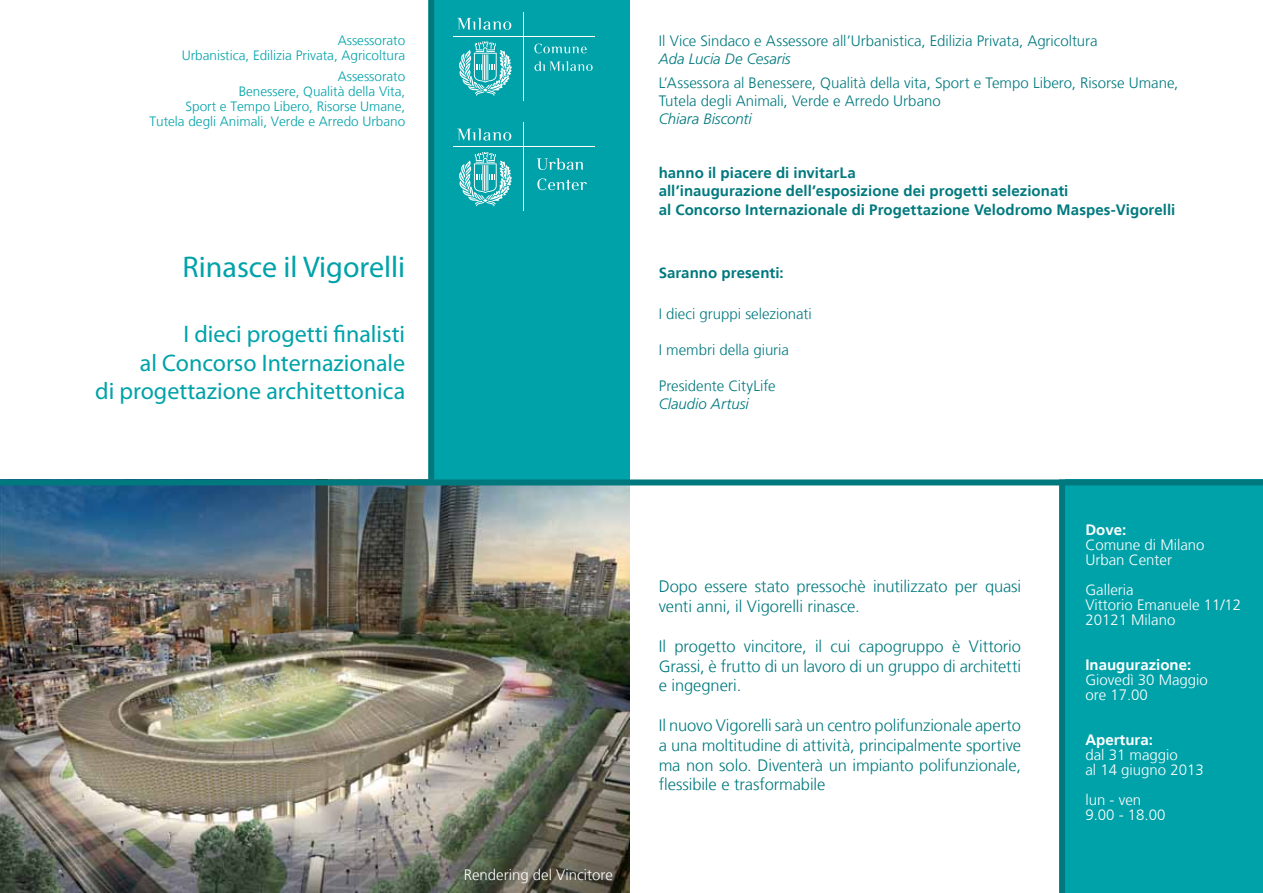
<style>
.page{position:relative;width:1263px;height:893px;background:#fff}
.page>*{position:absolute;margin:0;border:0;box-sizing:border-box;transform-origin:0 0}
.t1{font:30px "Myriad Pro";color:#00a2a9}
.t2{font:24px/28.8px "Myriad Pro";color:#00a2a9;text-align:right}
.t3{font:300 16.5px/19.8px "Frutiger";letter-spacing:-.005em;color:#00797e;text-align:justify}
.t4{font:300 15px/18px "Frutiger";color:#00797e}
.t5{font:700 15px/18px "Frutiger";letter-spacing:.005em;color:#00797e}
.t6{font:300 15px/15px "Frutiger";color:#fff}
.t7{font:italic 300 15px "Frutiger LT Std";letter-spacing:-.005em;color:#00797e}
.t8{font:700 15px "Frutiger";color:#fff}
.t9{font:300 13.5px/15px "Frutiger";color:#00a2a9;text-align:right}
</style>
<div class="page">
<div style="left:1065px;top:479px;width:198px;height:414px;background:#00a2a9"></div>
<img style="left:0;top:485px;width:629px;height:408px">
<div style="left:434px;top:0;width:195px;height:479px;background:#00a2a9"></div>
<hr style="left:523px;top:12px;width:1px;height:88px;background:#fff">
<hr style="left:453px;top:36px;width:141px;height:1px;background:#fff">
<svg style="left:534px;top:61px;width:59px;height:10px"></svg>
<svg style="left:534px;top:44px;width:53px;height:9px"></svg>
<svg style="left:459px;top:41px;width:53px;height:55px"></svg>
<svg style="left:457px;top:18px;width:54px;height:12px"></svg>
<div style="left:0;top:479px;width:1263px;height:6px;background:#00797e"></div>
<div style="left:428px;top:0;width:6px;height:479px;background:#00797e"></div>
<div style="left:1059px;top:479px;width:6px;height:414px;background:#00797e"></div>
<svg style="left:459px;top:152px;width:53px;height:55px"></svg>
<hr style="left:523px;top:123px;width:1px;height:88px;background:#fff">
<hr style="left:453px;top:146px;width:141px;height:1px;background:#fff">
<svg style="left:457px;top:129px;width:54px;height:12px"></svg>
<svg style="left:537px;top:158px;width:46px;height:12px"></svg>
<svg style="left:537px;top:178px;width:50px;height:12px"></svg>
<p class="t9" style="left:182px;top:33px;width:225px">Assessorato<br>Urbanistica, Edilizia Privata, Agricoltura</p>
<p class="t9" style="left:149px;top:69px;width:257px">Assessorato<br>Benessere, Qualità della Vita,<br>Sport e Tempo Libero, Risorse Umane,<br>Tutela degli Animali, Verde e Arredo Urbano</p>
<h1 class="t1" style="left:182px;top:248px;width:224px">Rinasce il Vigorelli</h1>
<h2 class="t2" style="left:95px;top:319px;width:311px">I dieci progetti finalisti<br>al Concorso Internazionale<br>di progettazione architettonica</h2>
<p class="t4" style="left:659px;top:32px;width:440px">Il Vice Sindaco e Assessore all’Urbanistica, Edilizia Privata, Agricoltura</p>
<p class="t7" style="left:659px;top:50px;width:133px">Ada Lucia De Cesaris</p>
<p class="t4" style="left:659px;top:74px;width:521px">L’Assessora al Benessere, Qualità della vita, Sport e Tempo Libero, Risorse Umane,<br>Tutela degli Animali, Verde e Arredo Urbano</p>
<p class="t7" style="left:659px;top:110px;width:95px">Chiara Bisconti</p>
<p class="t5" style="left:659px;top:163px;width:411px">hanno il piacere di invitarLa<br>all’inaugurazione dell’esposizione dei progetti selezionati</p>
<p class="t5" style="left:659px;top:201px;width:518px">al Concorso Internazionale di Progettazione Velodromo Maspes-Vigorelli</p>
<p class="t5" style="left:659px;top:264px;width:127px">Saranno presenti:</p>
<p class="t4" style="left:659px;top:305px;width:154px">I dieci gruppi selezionati</p>
<p class="t4" style="left:659px;top:341px;width:132px">I membri della giuria</p>
<p class="t4" style="left:659px;top:377px;width:119px">Presidente CityLife</p>
<p class="t7" style="left:659px;top:395px;width:91px">Claudio Artusi</p>
<p class="t6" style="left:464px;top:868px;width:151px">Rendering del Vincitore</p>
<p class="t3" style="left:659px;top:577px;width:364px">Dopo essere stato pressochè inutilizzato per quasi venti anni, il Vigorelli rinasce.</p>
<p class="t3" style="left:659px;top:636px;width:364px">Il progetto vincitore, il cui capogruppo è Vittorio Grassi, è frutto di un lavoro di un gruppo di architetti e ingegneri.</p>
<p class="t3" style="left:659px;top:716px;width:364px">Il nuovo Vigorelli sarà un centro polifunzionale aperto a una moltitudine di attività, principalmente sportive ma non solo. Diventerà un impianto polifunzionale, flessibile e trasformabile</p>
<p class="t8" style="left:1085px;top:521px;width:42px">Dove:</p>
<p class="t6" style="left:1085px;top:537px;width:121px">Comune di Milano<br>Urban Center</p>
<p class="t6" style="left:1085px;top:582px;width:157px">Galleria<br>Vittorio Emanuele 11/12<br>20121 Milano</p>
<p class="t8" style="left:1085px;top:656px;width:107px">Inaugurazione:</p>
<p class="t6" style="left:1085px;top:672px;width:124px">Giovedì 30 Maggio ore 17.00</p>
<p class="t8" style="left:1085px;top:731px;width:69px">Apertura:</p>
<p class="t6" style="left:1085px;top:747px;width:120px">dal 31 maggio<br>al 14 giugno 2013</p>
<p class="t6" style="left:1085px;top:792px;width:82px">lun - ven<br>9.00 - 18.00</p>
</div>
